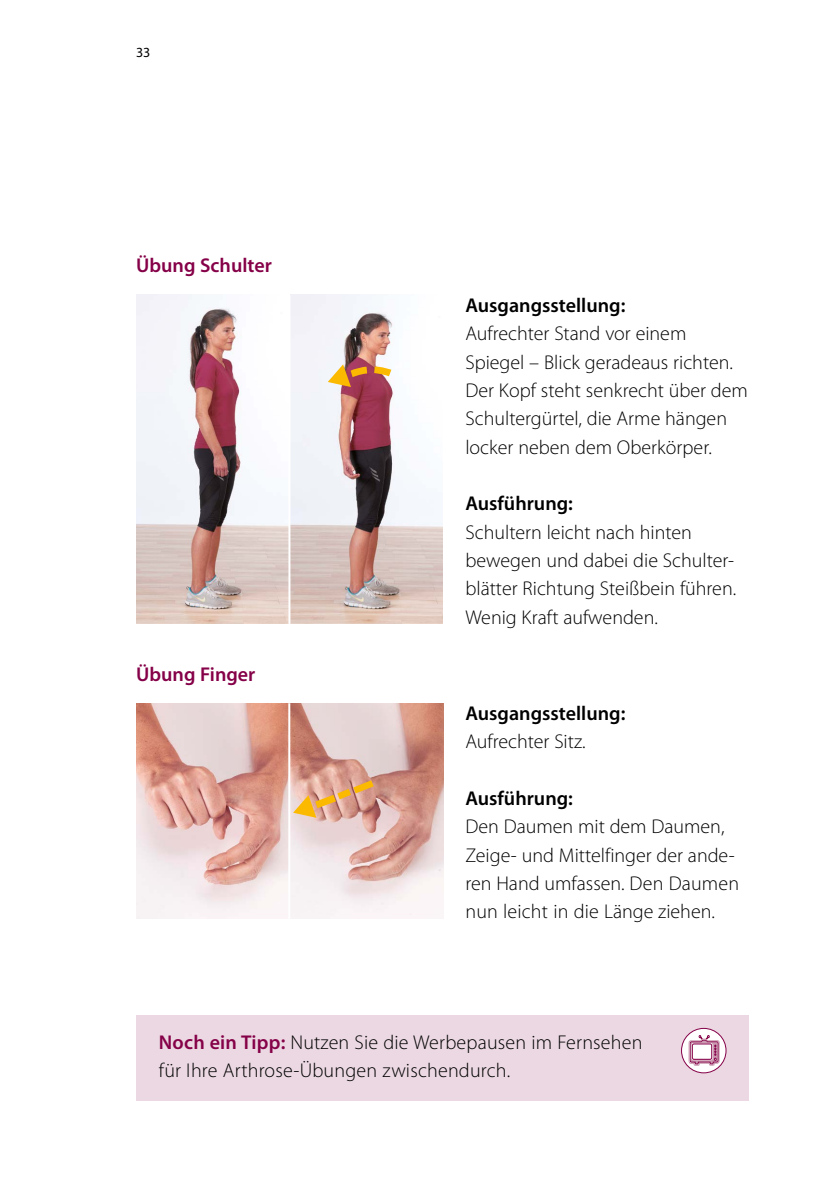
<style>
.page{position:relative;width:840px;height:1191px;background:#fff}
.page>*{position:absolute;margin:0;border:0;box-sizing:border-box;transform-origin:0 0}
.t1{font:300 20px/28.4px "Myriad Pro";color:#000}
.t2{font:600 20px "Myriad Pro";color:#000}
.t3{font:600 20px "Myriad Pro";color:#850148}
.t4{font:14px "Myriad Pro";color:#000}
.s1{font-weight:600;color:#850148}
</style>
<div class="page">
<div style="left:136px;top:1015px;width:612px;height:85px;background:#ebd8e2"></div>
<svg style="left:681px;top:1028px;width:44px;height:44px"></svg>
<svg style="left:688px;top:1028px;width:31px;height:43px"></svg>
<div style="left:680px;top:1028px;width:46px;height:45px;border:1px solid #850148;border-radius:50%"></div>
<img style="left:136px;top:295px;width:306px;height:329px">
<hr style="left:288px;top:295px;width:2px;height:329px;background:#fff">
<img style="left:136px;top:703px;width:307px;height:215px">
<svg style="left:293px;top:780px;width:80px;height:38px;background:#e0aa7e"></svg>
<hr style="left:288px;top:703px;width:2px;height:215px;background:#fff">
<svg style="left:327px;top:364px;width:40px;height:23px"></svg>
<svg style="left:374px;top:366px;width:17px;height:10px"></svg>
<p class="t4" style="left:136px;top:44px;width:16px">33</p>
<p class="t3" style="left:136px;top:254px;width:137px">Übung Schulter</p>
<p class="t3" style="left:136px;top:663px;width:121px">Übung Finger</p>
<p class="t2" style="left:465px;top:294px;width:161px">Ausgangsstellung:</p>
<p class="t1" style="left:465px;top:320px;width:284px">Aufrechter Stand vor einem<br>Spiegel – Blick geradeaus richten.<br>Der Kopf steht senkrecht über dem<br>Schultergürtel, die Arme hängen locker neben dem Oberkörper.</p>
<p class="t2" style="left:465px;top:492px;width:109px">Ausführung:</p>
<p class="t1" style="left:465px;top:518px;width:272px">Schultern leicht nach hinten bewegen und dabei die Schulter&shy;blätter Richtung Steißbein führen.<br>Wenig Kraft aufwenden.</p>
<p class="t2" style="left:465px;top:702px;width:161px">Ausgangsstellung:</p>
<p class="t1" style="left:465px;top:727px;width:122px">Aufrechter Sitz.</p>
<p class="t2" style="left:465px;top:787px;width:109px">Ausführung:</p>
<p class="t1" style="left:465px;top:812px;width:275px">Den Daumen mit dem Daumen,<br>Zeige- und Mittelfinger der ande&shy;ren Hand umfassen. Den Daumen nun leicht in die Länge ziehen.</p>
<p class="t1" style="left:159px;top:1028px;width:485px"><span class="s1">Noch ein Tipp:</span> Nutzen Sie die Werbepausen im Fernsehen für Ihre Arthrose-Übungen zwischendurch.</p>
</div>
